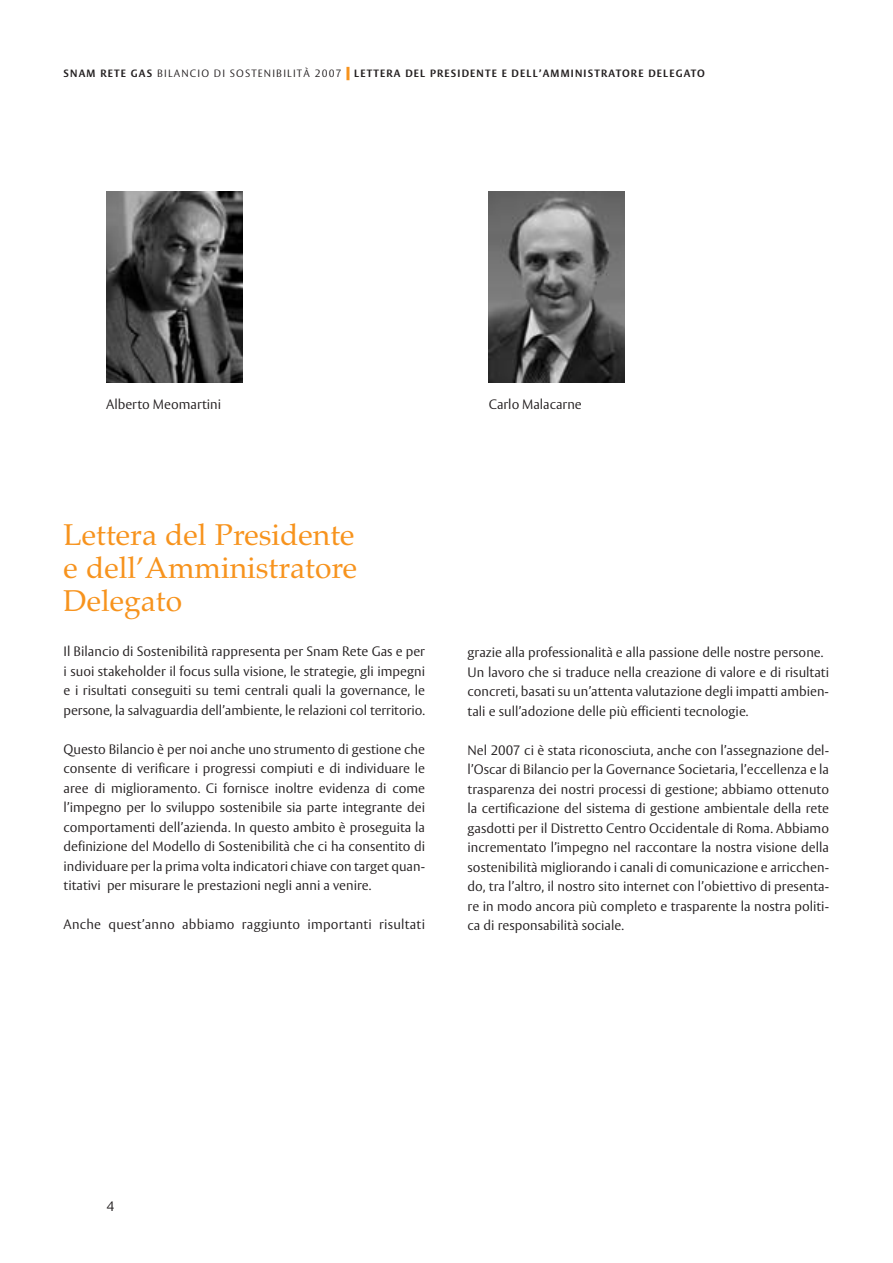
<style>
.page{position:relative;width:893px;height:1263px;background:#fff}
.page>*{position:absolute;margin:0;border:0;box-sizing:border-box;transform-origin:0 0}
.t1{font:30px/33px "Palatino";color:#f7931d;text-align:justify}
.t2{font:300 13.5px/19.5px "Vesta";color:#231f20;text-align:justify}
.t3{font:700 10.5px "Vesta";letter-spacing:.115em;color:#231f20}
.s1{font-weight:300}
</style>
<div class="page">
<svg style="left:346px;top:67px;width:3px;height:13px"></svg>
<img style="left:489px;top:191px;width:136px;height:192px">
<img style="left:106px;top:191px;width:136px;height:192px">
<p class="t3" style="left:64px;top:69px;width:643px">SNAM RETE GAS <span class="s1">BILANCIO DI SOSTENIBILITÀ 2007</span> LETTERA DEL PRESIDENTE E DELL’AMMINISTRATORE DELEGATO</p>
<p class="t2" style="left:106px;top:396px;width:117px">Alberto Meomartini</p>
<p class="t2" style="left:489px;top:396px;width:95px">Carlo Malacarne</p>
<h1 class="t1" style="left:64px;top:522px;width:295px">Lettera del Presidente e dell’Amministratore Delegato</h1>
<p class="t2" style="left:64px;top:643px;width:363px">Il Bilancio di Sostenibilità rappresenta per Snam Rete Gas e per i suoi stakeholder il focus sulla visione, le strategie, gli impegni e i risultati conseguiti su temi centrali quali la governance, le persone, la salvaguardia dell’ambiente, le relazioni col territorio.</p>
<p class="t2" style="left:64px;top:740px;width:363px">Questo Bilancio è per noi anche uno strumento di gestione che consente di verificare i progressi compiuti e di individuare le aree di miglioramento. Ci fornisce inoltre evidenza di come l’impegno per lo sviluppo sostenibile sia parte integrante dei comportamenti dell’azienda. In questo ambito è proseguita la definizione del Modello di Sostenibilità che ci ha consentito di individuare per la prima volta indicatori chiave con target quan&shy;titativi per misurare le prestazioni negli anni a venire.</p>
<p class="t2" style="left:64px;top:916px;width:363px">Anche quest’anno abbiamo raggiunto importanti risultati</p>
<p class="t2" style="left:468px;top:644px;width:363px;text-align:left">grazie alla professionalità e alla passione delle nostre persone.<br>Un lavoro che si traduce nella creazione di valore e di risultati concreti, basati su un’attenta valutazione degli impatti ambien&shy;tali e sull’adozione delle più efficienti tecnologie.</p>
<p class="t2" style="left:468px;top:741px;width:363px">Nel 2007 ci è stata riconosciuta, anche con l’assegnazione del&shy;l’Oscar di Bilancio per la Governance Societaria, l’eccellenza e la trasparenza dei nostri processi di gestione; abbiamo ottenuto la certificazione del sistema di gestione ambientale della rete gasdotti per il Distretto Centro Occidentale di Roma. Abbiamo incrementato l’impegno nel raccontare la nostra visione della sostenibilità migliorando i canali di comunicazione e arricchen&shy;do, tra l’altro, il nostro sito internet con l’obiettivo di presenta&shy;re in modo ancora più completo e trasparente la nostra politi&shy;ca di responsabilità sociale.</p>
<p class="t2" style="left:107px;top:1197px;width:9px">4</p>
</div>
